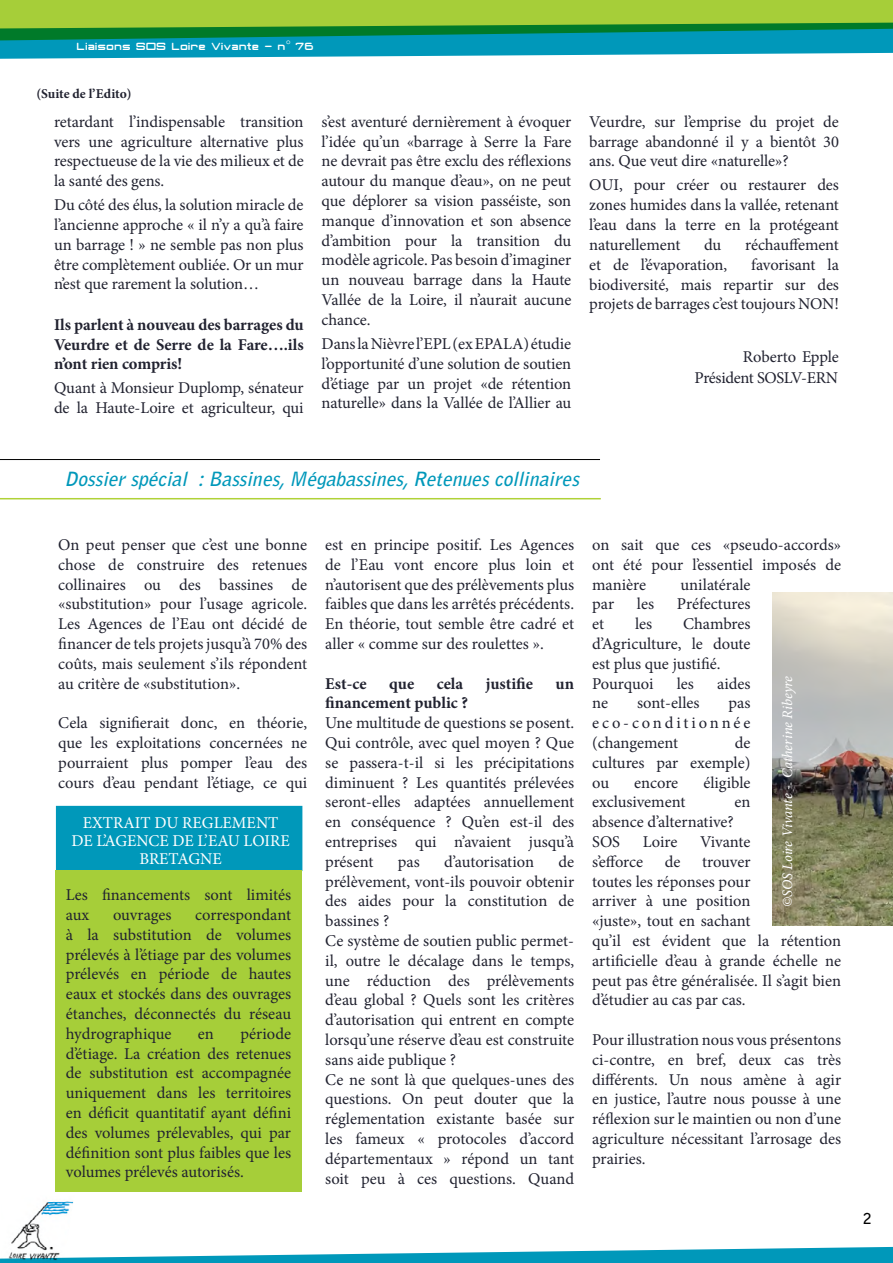
<style>
.page{position:relative;width:893px;height:1263px;background:#fff}
.page>*{position:absolute;margin:0;border:0;box-sizing:border-box;transform-origin:0 0}
.t1{font:italic 700 19.5px "Bell Gothic Std";color:#0098ba}
.t2{font:16.5px/19.8px "Minion Pro";letter-spacing:-.005em;color:#212230;text-align:justify}
.t3{font:700 16.5px/19.8px "Minion Pro";letter-spacing:-.005em;color:#212230;text-align:justify}
.t4{font:16.5px/18px "Minion Pro";color:#fff;text-align:center}
.t5{font:700 15px "Bell Gothic Std";color:#000}
.t6{font:italic 14.55px "Minion Pro";letter-spacing:-.01em;color:#fff}
.t7{font:13.5px "Classic Robot";color:#fff}
.t8{font:700 13.5px "Minion Pro";letter-spacing:-.005em;color:#212230}
</style>
<div class="page">
<img style="left:18px;top:1201px;width:56px;height:33px">
<svg style="left:0;top:0;width:893px;height:59px;background:#55b06f"></svg>
<svg style="left:0;top:1234px;width:893px;height:29px"></svg>
<hr style="left:0;top:498px;width:601px;height:1px;background:#b0d237">
<hr style="left:0;top:459px;width:600px;height:1px;background:#000">
<div style="left:56px;top:806px;width:246px;height:65px;background:#0098ba"></div>
<div style="left:55px;top:870px;width:247px;height:322px;background:#a6ce39"></div>
<img style="left:772px;top:593px;width:121px;height:332px">
<p class="t7" style="left:77px;top:40px;width:239px">Liaisons SOS Loire Vivante - n° 76</p>
<p class="t8" style="left:36px;top:84px;width:97px">(Suite de l’Edito)</p>
<p class="t2" style="left:54px;top:112px;width:251px">retardant l’indispensable transition vers une agriculture alternative plus respectueuse de la vie des milieux et de la santé des gens.</p>
<p class="t2" style="left:54px;top:195px;width:251px">Du côté des élus, la solution miracle de l’ancienne approche « il n’y a qu’à faire un barrage ! » ne semble pas non plus être complètement oubliée. Or un mur n’est que rarement la solution…</p>
<p class="t3" style="left:54px;top:314px;width:251px">Ils parlent à nouveau des barrages du Veurdre et de Serre de la Fare….ils n’ont rien compris!</p>
<p class="t2" style="left:54px;top:378px;width:251px">Quant à Monsieur Duplomp, sénateur de la Haute-Loire et agriculteur, qui</p>
<p class="t2" style="left:322px;top:112px;width:251px">s’est aventuré dernièrement à évoquer l’idée qu’un «barrage à Serre la Fare ne devrait pas être exclu des réflexions autour du manque d’eau», on ne peut que déplorer sa vision passéiste, son manque d’innovation et son absence d’ambition pour la transition du modèle agricole. Pas besoin d’imaginer un nouveau barrage dans la Haute Vallée de la Loire, il n’aurait aucune chance.</p>
<p class="t2" style="left:322px;top:334px;width:251px">Dans la Nièvre l’EPL (ex EPALA) étudie l’opportunité d’une solution de soutien d’étiage par un projet «de rétention naturelle» dans la Vallée de l’Allier au</p>
<p class="t2" style="left:589px;top:112px;width:251px">Veurdre, sur l’emprise du projet de barrage abandonné il y a bientôt 30 ans. Que veut dire «naturelle»?</p>
<p class="t2" style="left:589px;top:175px;width:251px">OUI, pour créer ou restaurer des zones humides dans la vallée, retenant l’eau dans la terre en la protégeant naturellement</p>
<p class="t2" style="left:704px;top:235px;width:19px">du</p>
<p class="t2" style="left:745px;top:235px;width:95px">réchauffement</p>
<p class="t2" style="left:589px;top:255px;width:139px">et de l’évaporation,</p>
<p class="t2" style="left:589px;top:255px;width:251px;text-indent:162px">favorisant la biodiversité, mais repartir sur des projets de barrages c’est toujours NON!</p>
<p class="t2" style="left:695px;top:346px;width:146px;line-height:21px;text-align:right">Roberto Epple<br>Président SOSLV-ERN</p>
<p class="t1" style="left:64px;top:467px;width:521px">Dossierspécial :Bassines,M égabassines,Retenuescollinaires</p>
<p class="t2" style="left:58px;top:535px;width:250px">On peut penser que c’est une bonne chose de construire des retenues collinaires ou des bassines de «substitution» pour l’usage agricole.<br>Les Agences de l’Eau ont décidé de financer de tels projets jusqu’à 70% des coûts, mais seulement s’ils répondent au critère de «substitution».</p>
<p class="t2" style="left:58px;top:713px;width:250px">Cela signifierait donc, en théorie, que les exploitations concernées ne pourraient plus pomper l’eau des cours d’eau pendant l’étiage, ce qui</p>
<p class="t4" style="left:72px;top:814px;width:220px">EXTRAIT DU REGLEMENT<br>DE L’AGENCE DE L’EAU LOIRE<br>BRETAGNE</p>
<p class="t2" style="left:66px;top:885px;width:227px">Les financements sont limités aux</p>
<p class="t2" style="left:66px;top:905px;width:227px;text-indent:129px">correspondant à la substitution de volumes prélevés à l’étiage par des volumes prélevés en période de hautes eaux et stockés dans des ouvrages étanches, déconnectés du réseau hydrographique</p>
<p class="t2" style="left:113px;top:905px;width:60px">ouvrages</p>
<p class="t2" style="left:66px;top:1024px;width:227px;text-indent:174px">période d’étiage. La création des retenues de substitution est accompagnée uniquement dans les territoires en déficit quantitatif ayant défini des volumes prélevables, qui par définition sont plus faibles que les volumes prélevés autorisés.</p>
<p class="t2" style="left:198px;top:1024px;width:18px">en</p>
<p class="t2" style="left:325px;top:535px;width:250px">est en principe positif. Les Agences de l’Eau vont encore plus loin et n’autorisent que des prélèvements plus faibles que dans les arrêtés précédents.<br>En théorie, tout semble être cadré et aller « comme sur des roulettes ».</p>
<p class="t3" style="left:325px;top:673px;width:43px">Est-ce</p>
<p class="t3" style="left:389px;top:673px;width:27px">que</p>
<p class="t3" style="left:437px;top:673px;width:28px">cela</p>
<p class="t3" style="left:486px;top:673px;width:49px">justifie</p>
<p class="t3" style="left:556px;top:673px;width:20px">un</p>
<p class="t3" style="left:325px;top:693px;width:144px">financement public ?</p>
<p class="t2" style="left:325px;top:713px;width:250px">Une multitude de questions se posent.<br>Qui contrôle, avec quel moyen ? Que se passera-t-il si les précipitations diminuent ? Les quantités prélevées seront-elles adaptées annuellement en conséquence ? Qu’en est-il des entreprises qui n’avaient jusqu’à présent</p>
<p class="t2" style="left:325px;top:852px;width:250px;text-align:left;text-indent:233px">de prélèvement, vont-ils pouvoir obtenir des aides pour la constitution de bassines ?<br>Ce système de soutien public permet&shy;il, outre le décalage dans le temps, une réduction des prélèvements d’eau global ? Quels sont les critères d’autorisation qui entrent en compte lorsqu’une réserve d’eau est construite sans aide publique ?<br>Ce ne sont là que quelques-unes des questions. On peut douter que la réglementation existante basée sur les fameux « protocoles d’accord départementaux » répond un tant soit peu à ces questions. Quand</p>
<p class="t2" style="left:398px;top:852px;width:23px">pas</p>
<p class="t2" style="left:444px;top:852px;width:91px">d’autorisation</p>
<p class="t2" style="left:592px;top:535px;width:250px">on sait que ces «pseudo-accords» ont été pour l’essentiel imposés de manière</p>
<p class="t2" style="left:680px;top:574px;width:72px">unilatérale</p>
<p class="t2" style="left:592px;top:594px;width:23px">par</p>
<p class="t2" style="left:637px;top:594px;width:19px">les</p>
<p class="t2" style="left:677px;top:594px;width:75px">Préfectures</p>
<p class="t2" style="left:592px;top:614px;width:14px">et</p>
<p class="t2" style="left:635px;top:614px;width:19px">les</p>
<p class="t2" style="left:592px;top:614px;width:160px;text-align:left;text-indent:91px">Chambres d’Agriculture, le doute est plus que justifié.<br>Pourquoi</p>
<p class="t6" style="left:778px;top:907px;width:233px;rotate:-90deg">©SOS Loire Vivante - Catherine Ribeyre</p>
<p class="t2" style="left:677px;top:673px;width:19px">les</p>
<p class="t2" style="left:717px;top:673px;width:35px">aides</p>
<p class="t2" style="left:592px;top:693px;width:17px">ne</p>
<p class="t2" style="left:637px;top:693px;width:64px">sont-elles</p>
<p class="t2" style="left:592px;top:693px;width:160px;text-indent:136px">pas eco-conditionnée (changement</p>
<p class="t2" style="left:592px;top:733px;width:160px;text-indent:143px">de cultures par exemple) ou</p>
<p class="t2" style="left:634px;top:772px;width:46px">encore</p>
<p class="t2" style="left:703px;top:772px;width:49px">éligible</p>
<p class="t2" style="left:592px;top:792px;width:95px">exclusivement</p>
<p class="t2" style="left:734px;top:792px;width:18px">en</p>
<p class="t2" style="left:592px;top:812px;width:143px">absence d’alternative?<br>SOS</p>
<p class="t2" style="left:643px;top:832px;width:36px">Loire</p>
<p class="t2" style="left:700px;top:832px;width:52px">Vivante</p>
<p class="t2" style="left:592px;top:852px;width:53px">s’efforce</p>
<p class="t2" style="left:665px;top:852px;width:17px">de</p>
<p class="t2" style="left:592px;top:852px;width:250px;text-align:left;text-indent:110px">trouver<br>toutes les réponses pour<br>arriver à une position<br>«juste», tout en sachant<br>qu’il est évident que la rétention artificielle d’eau à grande échelle ne peut pas être généralisée. Il s’agit bien d’étudier au cas par cas.</p>
<p class="t2" style="left:592px;top:1030px;width:250px">Pour illustration nous vous présentons ci-contre, en bref, deux cas très différents. Un nous amène à agir en justice, l’autre nous pousse à une réflexion sur le maintien ou non d’une agriculture nécessitant l’arrosage des prairies.</p>
<p class="t5" style="left:863px;top:1209px;width:10px">2</p>
</div>
